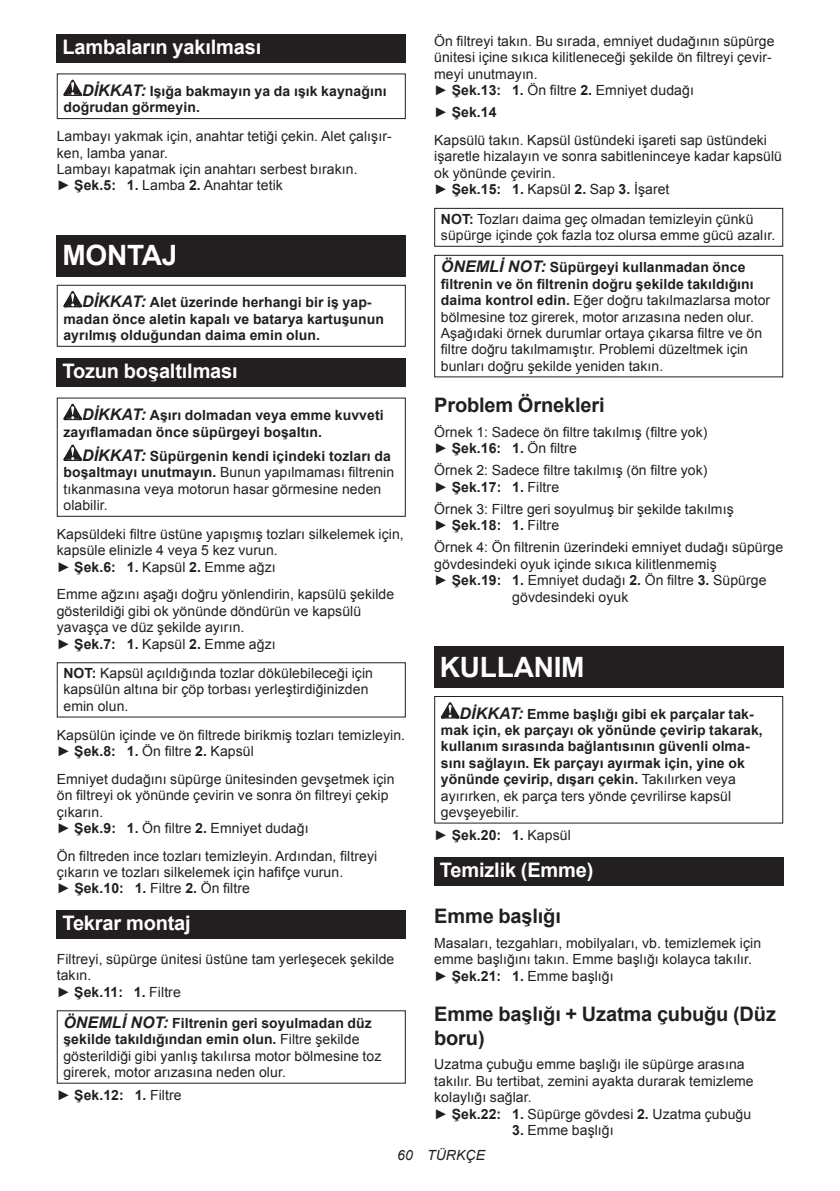
<style>
.page{position:relative;width:840px;height:1191px;background:#fff}
.page>*{position:absolute;margin:0;border:0;box-sizing:border-box;transform-origin:0 0}
.t1{font:700 28px "Arial";letter-spacing:-.01em;color:#fff}
.t2{font:700 20px "Arial";letter-spacing:-.01em;color:#fff}
.t3{font:700 20px/23.4px "Arial";letter-spacing:-.01em;color:#231f20}
.t4{font:14px/16.4px "Arial";letter-spacing:.005em;color:#231f20}
.t5{font:700 14px/16.4px "Arial";letter-spacing:.005em;color:#231f20}
.t6{font:italic 14px "Arial";letter-spacing:.005em;color:#231f20}
.s1{font-style:italic;font-size:16px}
.s2{font-weight:700}
.s3{font-weight:700;font-style:italic;font-size:16px}
.s4{font-weight:400}
</style>
<div class="page">
<div style="left:57px;top:34px;width:348px;height:29px;background:#231f20"></div>
<svg style="left:63px;top:80px;width:19px;height:16px"></svg>
<div style="left:57px;top:73px;width:348px;height:46px;border:1px solid #231f20"></div>
<div style="left:57px;top:236px;width:348px;height:41px;background:#231f20"></div>
<svg style="left:63px;top:291px;width:19px;height:16px"></svg>
<div style="left:57px;top:285px;width:348px;height:62px;border:1px solid #231f20"></div>
<div style="left:57px;top:358px;width:348px;height:29px;background:#231f20"></div>
<svg style="left:63px;top:404px;width:19px;height:16px"></svg>
<svg style="left:63px;top:444px;width:19px;height:17px"></svg>
<div style="left:57px;top:397px;width:348px;height:120px;border:1px solid #231f20"></div>
<div style="left:57px;top:662px;width:348px;height:55px;border:1px solid #231f20"></div>
<div style="left:57px;top:910px;width:348px;height:29px;background:#231f20"></div>
<div style="left:434px;top:208px;width:348px;height:39px;border:1px solid #231f20"></div>
<div style="left:434px;top:255px;width:348px;height:122px;border:1px solid #231f20"></div>
<div style="left:434px;top:647px;width:348px;height:41px;background:#231f20"></div>
<svg style="left:440px;top:702px;width:19px;height:16px"></svg>
<div style="left:434px;top:696px;width:348px;height:127px;border:1px solid #231f20"></div>
<div style="left:434px;top:857px;width:348px;height:28px;background:#231f20"></div>
<h2 class="t2" style="left:62px;top:34px;width:200px">Lambaların yakılması</h2>
<p class="t5" style="left:63px;top:83px;width:324px;text-indent:19px"><span class="s1">DİKKAT:</span> Işığa bakmayın ya da ışık kaynağını doğrudan görmeyin.</p>
<p class="t4" style="left:57px;top:128px;width:336px">Lambayı yakmak için, anahtar tetiği çekin. Alet çalışır&shy;ken, lamba yanar.<br>Lambayı kapatmak için anahtarı serbest bırakın.<br>► <span class="s2">Şek.5: 1.</span> Lamba <span class="s2">2.</span> Anahtar tetik</p>
<h1 class="t1" style="left:62px;top:237px;width:116px">MONTAJ</h1>
<p class="t5" style="left:63px;top:295px;width:322px;text-indent:19px"><span class="s1">DİKKAT:</span> Alet üzerinde herhangi bir iş yap&shy;madan önce aletin kapalı ve batarya kartuşunun ayrılmış olduğundan daima emin olun.</p>
<h2 class="t2" style="left:62px;top:358px;width:177px">Tozun boşaltılması</h2>
<p class="t5" style="left:63px;top:407px;width:321px;text-indent:19px"><span class="s1">DİKKAT:</span> Aşırı dolmadan veya emme kuvveti zayıflamadan önce süpürgeyi boşaltın.</p>
<p class="t4" style="left:63px;top:448px;width:332px;text-indent:19px"><span class="s3">DİKKAT:</span> <span class="s2">Süpürgenin kendi içindeki tozları da boşaltmayı unutmayın.</span> Bunun yapılmaması filtrenin tıkanmasına veya motorun hasar görmesine neden olabilir.</p>
<p class="t4" style="left:57px;top:526px;width:348px">Kapsüldeki filtre üstüne yapışmış tozları silkelemek için, kapsüle elinizle 4 veya 5 kez vurun.<br>► <span class="s2">Şek.6: 1.</span> Kapsül <span class="s2">2.</span> Emme ağzı</p>
<p class="t4" style="left:57px;top:586px;width:339px">Emme ağzını aşağı doğru yönlendirin, kapsülü şekilde gösterildiği gibi ok yönünde döndürün ve kapsülü yavaşça ve düz şekilde ayırın.<br>► <span class="s2">Şek.7: 1.</span> Kapsül <span class="s2">2.</span> Emme ağzı</p>
<p class="t4" style="left:63px;top:665px;width:311px"><span class="s2">NOT:</span> Kapsül açıldığında tozlar dökülebileceği için kapsülün altına bir çöp torbası yerleştirdiğinizden emin olun.</p>
<p class="t4" style="left:57px;top:726px;width:350px">Kapsülün içinde ve ön filtrede birikmiş tozları temizleyin. ► <span class="s2">Şek.8: 1.</span> Ön filtre <span class="s2">2.</span> Kapsül</p>
<p class="t4" style="left:57px;top:770px;width:339px">Emniyet dudağını süpürge ünitesinden gevşetmek için ön filtreyi ok yönünde çevirin ve sonra ön filtreyi çekip çıkarın.<br>► <span class="s2">Şek.9: 1.</span> Ön filtre <span class="s2">2.</span> Emniyet dudağı</p>
<p class="t4" style="left:57px;top:847px;width:322px">Ön filtreden ince tozları temizleyin. Ardından, filtreyi çıkarın ve tozları silkelemek için hafifçe vurun.<br>► <span class="s2">Şek.10: 1.</span> Filtre <span class="s2">2.</span> Ön filtre</p>
<h2 class="t2" style="left:62px;top:910px;width:130px">Tekrar montaj</h2>
<p class="t4" style="left:57px;top:950px;width:339px">Filtreyi, süpürge ünitesi üstüne tam yerleşecek şekilde takın.<br>► <span class="s2">Şek.11: 1.</span> Filtre</p>
<p class="t4" style="left:63px;top:1015px;width:319px"><span class="s3">ÖNEMLİ NOT:</span> <span class="s2">Filtrenin geri soyulmadan düz şekilde takıldığından emin olun.</span> Filtre şekilde gösterildiği gibi yanlış takılırsa motor bölmesine toz girerek, motor arızasına neden olur.</p>
<p class="t5" style="left:57px;top:1087px;width:126px"><span class="s4">►</span> Şek.12: 1. <span class="s4">Filtre</span></p>
<p class="t4" style="left:434px;top:33px;width:341px">Ön filtreyi takın. Bu sırada, emniyet dudağının süpürge ünitesi içine sıkıca kilitleneceği şekilde ön filtreyi çevir&shy;meyi unutmayın.<br>► <span class="s2">Şek.13: 1.</span> Ön filtre <span class="s2">2.</span> Emniyet dudağı</p>
<p class="t4" style="left:434px;top:99px;width:334px;line-height:27.8px">► <span class="s2">Şek.14<br></span>Kapsülü takın. Kapsül üstündeki işareti sap üstündeki</p>
<p class="t4" style="left:434px;top:148px;width:349px">işaretle hizalayın ve sonra sabitleninceye kadar kapsülü ok yönünde çevirin.<br>► <span class="s2">Şek.15: 1.</span> Kapsül <span class="s2">2.</span> Sap <span class="s2">3.</span> İşaret</p>
<p class="t4" style="left:440px;top:211px;width:336px"><span class="s2">NOT:</span> Tozları daima geç olmadan temizleyin çünkü süpürge içinde çok fazla toz olursa emme gücü azalır.</p>
<p class="t4" style="left:440px;top:259px;width:331px"><span class="s3">ÖNEMLİ NOT:</span> <span class="s2">Süpürgeyi kullanmadan önce filtrenin ve ön filtrenin doğru şekilde takıldığını daima kontrol edin.</span> Eğer doğru takılmazlarsa motor bölmesine toz girerek, motor arızasına neden olur.<br>Aşağıdaki örnek durumlar ortaya çıkarsa filtre ve ön filtre doğru takılmamıştır. Problemi düzeltmek için bunları doğru şekilde yeniden takın.</p>
<h2 class="t3" style="left:434px;top:394px;width:172px">Problem Örnekleri</h2>
<p class="t4" style="left:434px;top:424px;width:275px">Örnek 1: Sadece ön filtre takılmış (filtre yok) ► <span class="s2">Şek.16: 1.</span> Ön filtre</p>
<p class="t4" style="left:434px;top:462px;width:275px">Örnek 2: Sadece filtre takılmış (ön filtre yok) ► <span class="s2">Şek.17: 1.</span> Filtre</p>
<p class="t4" style="left:434px;top:501px;width:301px">Örnek 3: Filtre geri soyulmuş bir şekilde takılmış ► <span class="s2">Şek.18: 1.</span> Filtre</p>
<p class="t4" style="left:434px;top:539px;width:350px">Örnek 4: Ön filtrenin üzerindeki emniyet dudağı süpürge</p>
<p class="t4" style="left:434px;top:556px;width:284px">gövdesindeki oyuk içinde sıkıca kilitlenmemiş</p>
<p class="t4" style="left:434px;top:572px;width:333px">► <span class="s2">Şek.19: 1.</span> Emniyet dudağı <span class="s2">2.</span> Ön filtre <span class="s2">3.</span> Süpürge</p>
<p class="t4" style="left:512px;top:588px;width:118px">gövdesindeki oyuk</p>
<h1 class="t1" style="left:439px;top:648px;width:146px">KULLANIM</h1>
<p class="t5" style="left:440px;top:706px;width:323px;text-indent:19px"><span class="s1">DİKKAT:</span> Emme başlığı gibi ek parçalar tak&shy;mak için, ek parçayı ok yönünde çevirip takarak, kullanım sırasında bağlantısının güvenli olma&shy;sını sağlayın. Ek parçayı ayırmak için, yine ok yönünde çevirip, dışarı çekin. <span class="s4">Takılırken veya ayırırken, ek parça ters yönde çevrilirse kapsül gevşeyebilir.</span></p>
<p class="t5" style="left:434px;top:827px;width:138px"><span class="s4">►</span> Şek.20: 1. <span class="s4">Kapsül</span></p>
<h2 class="t2" style="left:439px;top:856px;width:155px">Temizlik (Emme)</h2>
<h2 class="t3" style="left:434px;top:905px;width:128px">Emme başlığı</h2>
<p class="t4" style="left:434px;top:935px;width:328px">Masaları, tezgahları, mobilyaları, vb. temizlemek için emme başlığını takın. Emme başlığı kolayca takılır. ► <span class="s2">Şek.21: 1.</span> Emme başlığı</p>
<h2 class="t3" style="left:434px;top:1003px;width:343px">Emme başlığı + Uzatma çubuğu (Düz boru)</h2>
<p class="t4" style="left:434px;top:1056px;width:321px">Uzatma çubuğu emme başlığı ile süpürge arasına takılır. Bu tertibat, zemini ayakta durarak temizleme kolaylığı sağlar.<br>► <span class="s2">Şek.22: 1.</span> Süpürge gövdesi <span class="s2">2.</span> Uzatma çubuğu</p>
<p class="t4" style="left:512px;top:1122px;width:103px"><span class="s2">3.</span> Emme başlığı</p>
<p class="t6" style="left:397px;top:1146px;width:89px">60 TÜRKÇE</p>
</div>
